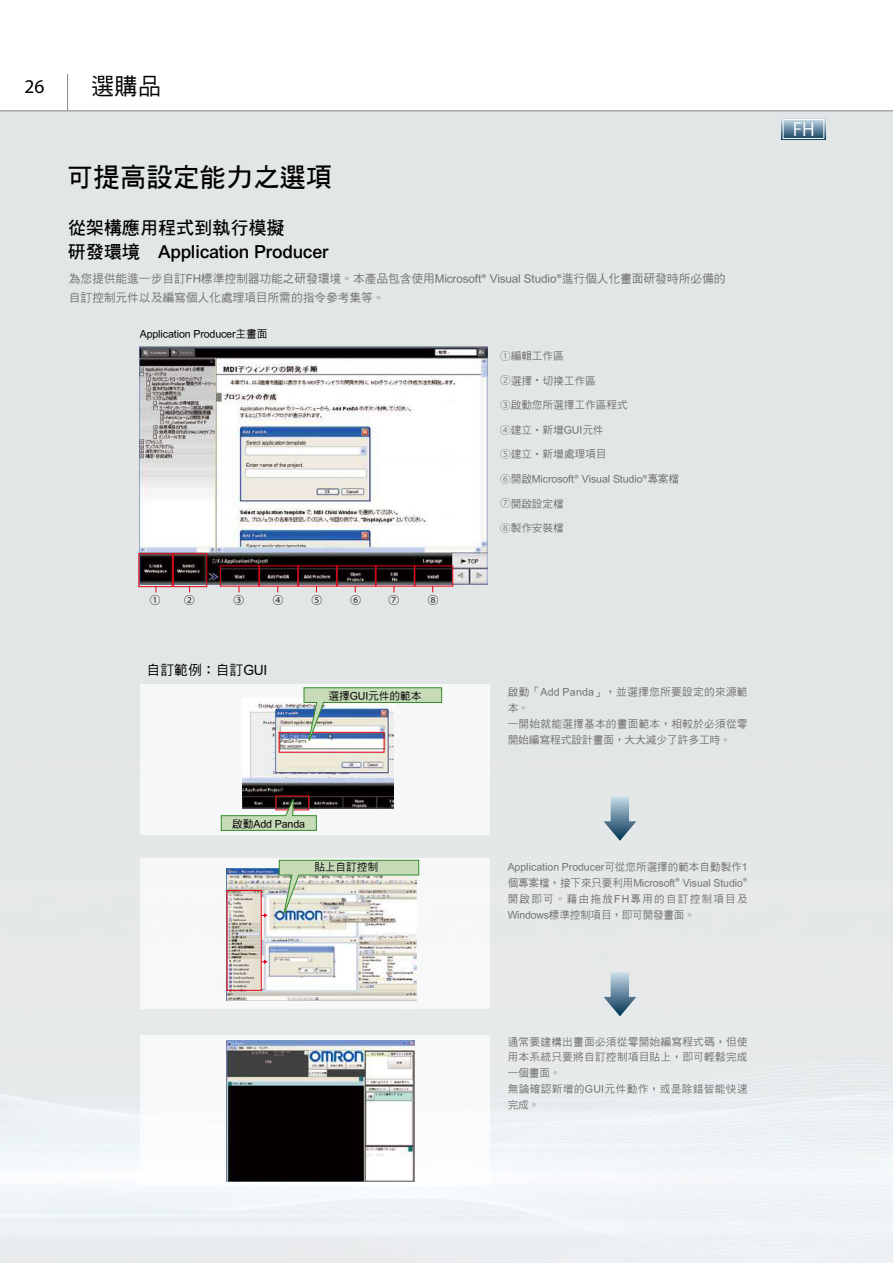
<style>
.page{position:relative;width:893px;height:1263px;background:#fff}
.page>*{position:absolute;margin:0;border:0;box-sizing:border-box;transform-origin:0 0}
.t1{font:26.55px "DF Hei Bd HKP BF";color:#000}
.t2{font:23.4px "DF Hei Md HKP BF";color:#000}
.t3{font:19.5px "Myriad Pro";color:#000}
.t4{font:18px/24px "DF Hei Bd HKP BF";color:#000}
.t5{font:18px "Koz Go Pro";color:#fff}
.t6{font:13.8px "DF Hei Md HKP BF";color:#000}
.t7{font:11.7px/19px "DF Hei Md HKP BF";color:#727171}
.t8{font:10.65px/15.8px "DF Hei Md HKP BF";letter-spacing:.025em;color:#727171}
.t9{font:10.65px "DF Hei Md HKP BF";color:#727171}
.t10{font:10.65px "DF Hei Md HKP BF";color:#000}
.t11{font:10.65px "Koz Go Pro";color:#000}
.s1{font-family:"Hira Kaku Pro N W3 90 ms RKSJ H"}
.s2{font-family:"Koz Go Pro"}
.s3{font-family:"Gothic BBB Pro Medium 90 ms RKSJ H"}
</style>
<div class="page">
<img style="left:0;top:111px;width:893px;height:1152px">
<div style="left:140px;top:684px;width:350px;height:151px;background:#f6f7f7"></div>
<div style="left:140px;top:1035px;width:350px;height:150px;background:#f8f9fa"></div>
<div style="left:140px;top:858px;width:350px;height:151px;background:#f7f8f8"></div>
<svg style="left:603px;top:797px;width:33px;height:44px"></svg>
<svg style="left:603px;top:972px;width:33px;height:44px"></svg>
<img style="left:139px;top:347px;width:349px;height:238px">
<div style="left:139px;top:553px;width:34px;height:34px;border:1px solid #e60012"></div>
<div style="left:173px;top:553px;width:34px;height:34px;border:1px solid #e60012"></div>
<div style="left:298px;top:566px;width:39px;height:20px;border:1px solid #e60012"></div>
<img style="left:243px;top:703px;width:151px;height:105px">
<img style="left:303px;top:687px;width:139px;height:54px">
<svg style="left:221px;top:799px;width:96px;height:32px"></svg>
<img style="left:226px;top:868px;width:190px;height:132px">
<svg style="left:279px;top:860px;width:140px;height:53px"></svg>
<div style="left:227px;top:890px;width:35px;height:101px;border:1px solid #e60012"></div>
<svg style="left:261px;top:913px;width:7px;height:4px"></svg>
<svg style="left:261px;top:960px;width:7px;height:4px"></svg>
<hr style="left:0;top:110px;width:893px;height:1px;background:#898989">
<hr style="left:67px;top:74px;width:1px;height:37px;background:#898989">
<svg style="left:782px;top:118px;width:43px;height:22px"></svg>
<div style="left:783px;top:119px;width:41px;height:20px;border:1px solid #fff"></div>
<img style="left:227px;top:1041px;width:187px;height:140px">
<h3 class="t3" style="left:24px;top:74px;width:22px">26</h3>
<h2 class="t2" style="left:91px;top:74px;width:72px">選購品</h2>
<h1 class="t1" style="left:67px;top:164px;width:267px">可提高設定能力之選項</h1>
<h3 class="t4" style="left:68px;top:216px;width:262px">從架構應用程式到執行模擬<br>研發環境　Application Producer</h3>
<p class="t7" style="left:69px;top:269px;width:658px">為您提供能進一步自訂FH標準控制器功能之研發環境。本產品包含使用Microsoft<span class="s1">®</span> Visual Studio<span class="s1">®</span>進行個人化畫面研發時所必備的自訂控制元件以及編寫個人化處理項目所需的指令參考集等。</p>
<p class="t10" style="left:140px;top:329px;width:129px">Application Producer主畫面</p>
<p class="t8" style="left:500px;top:348px;width:65px"><span class="s2">①</span>編輯工作區</p>
<p class="t8" style="left:500px;top:373px;width:97px"><span class="s2">②</span>選擇<span class="s2">・</span>切換工作區</p>
<p class="t9" style="left:500px;top:400px;width:129px"><span class="s2">③</span>啟動您所選擇工作區程式</p>
<p class="t9" style="left:500px;top:424px;width:105px"><span class="s2">④</span>建立<span class="s2">・</span>新增GUI元件</p>
<p class="t9" style="left:500px;top:449px;width:108px"><span class="s2">⑤</span>建立<span class="s2">・</span>新增處理項目</p>
<p class="t9" style="left:500px;top:473px;width:181px"><span class="s2">⑥</span>開啟Microsoft<span class="s2">®</span> Visual Studio<span class="s2">®</span>專案檔</p>
<p class="t8" style="left:500px;top:496px;width:65px"><span class="s2">⑦</span>開啟設定檔</p>
<p class="t8" style="left:500px;top:520px;width:65px"><span class="s2">⑧</span>製作安裝檔</p>
<p class="t11" style="left:150px;top:593px;width:12px">①</p>
<p class="t11" style="left:184px;top:593px;width:12px">②</p>
<p class="t11" style="left:234px;top:593px;width:12px">③</p>
<p class="t11" style="left:273px;top:593px;width:12px">④</p>
<p class="t11" style="left:312px;top:593px;width:12px">⑤</p>
<p class="t11" style="left:350px;top:593px;width:12px">⑥</p>
<p class="t11" style="left:388px;top:593px;width:12px">⑦</p>
<p class="t11" style="left:428px;top:593px;width:12px">⑧</p>
<p class="t6" style="left:147px;top:663px;width:122px">自訂範例：自訂GUI</p>
<p class="t10" style="left:329px;top:690px;width:94px">選擇GUI元件的範本</p>
<p class="t8" style="left:508px;top:685px;width:241px">啟動「Add Panda」，並選擇您所要設定的來源範本。<br>一開始就能選擇基本的畫面範本，相較於必須從零開始編寫程式設計畫面，大大減少了許多工時。</p>
<p class="t10" style="left:232px;top:818px;width:74px">啟動Add Panda</p>
<p class="t10" style="left:314px;top:861px;width:65px">貼上自訂控制</p>
<p class="t8" style="left:508px;top:860px;width:241px;text-align:justify">Application Producer可從您所選擇的範本自動製作1個專案檔，接下來只要利用Microsoft<span class="s3">®</span> Visual Studio<span class="s3">®</span>開啟即可。藉由拖放FH專用的自訂控制項目及Windows標準控制項目，即可開發畫面。</p>
<p class="t8" style="left:508px;top:1034px;width:241px">通常要建構出畫面必須從零開始編寫程式碼，但使用本系統只要將自訂控制項目貼上，即可輕鬆完成一個畫面。<br>無論確認新增的GUI元件動作，或是除錯皆能快速完成。</p>
<h3 class="t5" style="left:793px;top:118px;width:23px">FH</h3>
</div>
